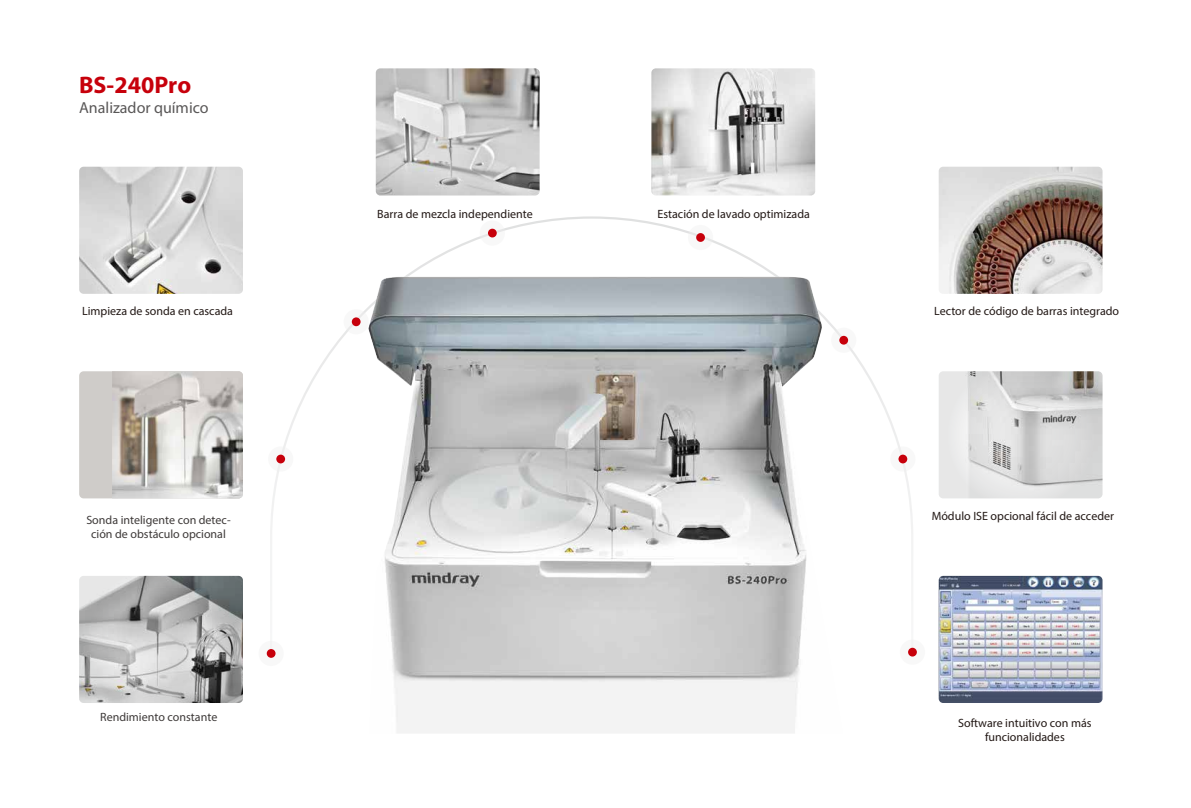
<style>
.page{position:relative;width:1191px;height:808px;background:#fff}
.page>*{position:absolute;margin:0;border:0;box-sizing:border-box;transform-origin:0 0}
.t1{font:700 24px "Myriad Pro";color:#c7000b}
.t2{font:16px "Myriad Pro";color:#595757}
.t3{font:12px/14.4px "Myriad Pro";color:#221815;text-align:center}
.t4{font:12px/14.4px "Myriad Pro";color:#3e3a39;text-align:center}
</style>
<div class="page">
<div style="left:79px;top:371px;width:164px;height:127px;background:#cfccc9;border-radius:4px"></div>
<img style="left:938px;top:576px;width:164px;height:127px">
<img style="left:112px;top:371px;width:131px;height:127px">
<svg style="left:79px;top:576px;width:164px;height:127px;background:#afb0b0"></svg>
<svg style="left:938px;top:371px;width:164px;height:127px;background:#d6d6d6"></svg>
<img style="left:79px;top:167px;width:164px;height:127px">
<img style="left:938px;top:167px;width:164px;height:127px">
<img style="left:376px;top:68px;width:163px;height:127px">
<img style="left:651px;top:68px;width:164px;height:127px">
<svg style="left:270px;top:216px;width:643px;height:370px"></svg>
<div style="left:258px;top:641px;width:26px;height:25px;background:#f8f8f8;border-radius:50%"></div>
<div style="left:267px;top:649px;width:8px;height:9px;background:#c7000b;border-radius:50%"></div>
<div style="left:268px;top:446px;width:25px;height:26px;background:#f8f8f8;border-radius:50%"></div>
<div style="left:276px;top:455px;width:9px;height:8px;background:#c7000b;border-radius:50%"></div>
<div style="left:890px;top:446px;width:25px;height:26px;background:#f8f8f8;border-radius:50%"></div>
<div style="left:898px;top:455px;width:9px;height:8px;background:#c7000b;border-radius:50%"></div>
<svg style="left:480px;top:220px;width:25px;height:26px"></svg>
<div style="left:488px;top:229px;width:9px;height:8px;background:#c7000b;border-radius:50%"></div>
<svg style="left:688px;top:225px;width:25px;height:25px"></svg>
<div style="left:696px;top:233px;width:9px;height:9px;background:#c7000b;border-radius:50%"></div>
<svg style="left:831px;top:328px;width:25px;height:25px"></svg>
<div style="left:839px;top:336px;width:9px;height:9px;background:#c7000b;border-radius:50%"></div>
<div style="left:900px;top:639px;width:25px;height:26px;background:#f8f8f8;border-radius:50%"></div>
<div style="left:908px;top:648px;width:9px;height:8px;background:#c7000b;border-radius:50%"></div>
<div style="left:343px;top:309px;width:26px;height:25px;background:linear-gradient(to right,#f6f5f5,#f7f7f7);border-radius:50%"></div>
<div style="left:352px;top:317px;width:8px;height:9px;background:#c7000b;border-radius:50%"></div>
<img style="left:368px;top:277px;width:475px;height:456px">
<h1 class="t1" style="left:79px;top:69px;width:114px">BS-240Pro</h1>
<h2 class="t2" style="left:79px;top:97px;width:131px">Analizador químico</h2>
<p class="t3" style="left:377px;top:207px;width:157px">Barra de mezcla independiente</p>
<p class="t3" style="left:657px;top:207px;width:154px">Estación de lavado optimizada</p>
<p class="t3" style="left:82px;top:303px;width:152px">Limpieza de sonda en cascada</p>
<p class="t3" style="left:934px;top:303px;width:186px">Lector de código de barras integrado</p>
<p class="t4" style="left:86px;top:512px;width:146px">Sonda inteligente con detec&shy;ción de obstáculo opcional</p>
<p class="t3" style="left:931px;top:508px;width:184px">Módulo ISE opcional fácil de acceder</p>
<p class="t4" style="left:100px;top:709px;width:119px">Rendimiento constante</p>
<p class="t3" style="left:958px;top:715px;width:135px">Software intuitivo con más funcionalidades</p>
</div>
